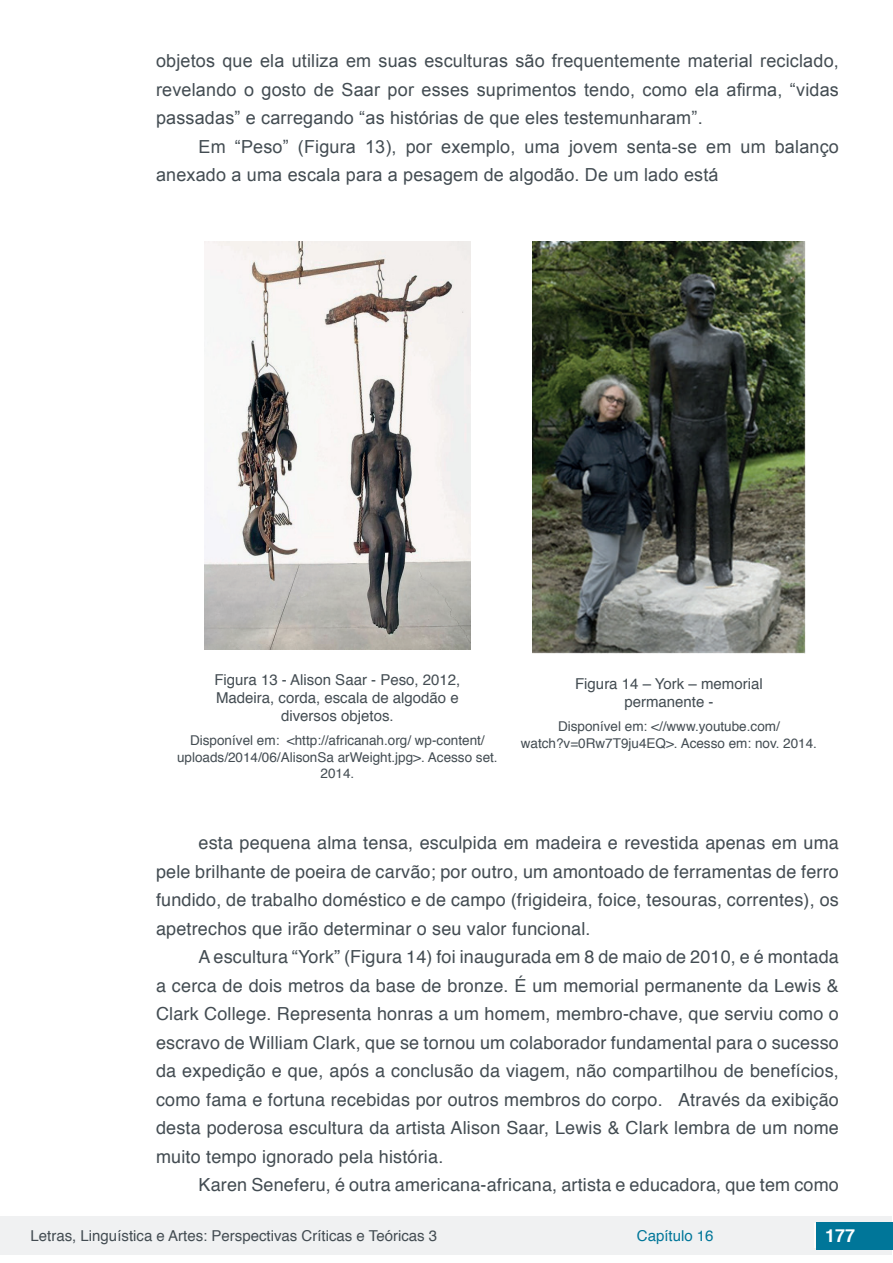
<style>
.page{position:relative;width:893px;height:1263px;background:#fff}
.page>*{position:absolute;margin:0;border:0;box-sizing:border-box;transform-origin:0 0}
.t1{font:18px/28.5px "Helvetica";letter-spacing:.01em;color:#434c52;text-align:justify}
.t2{font:18px/28.5px "Arial";letter-spacing:.01em;color:#434c52;text-align:justify}
.t3{font:700 18px "Helvetica";color:#fff}
.t4{font:15px/18px "Helvetica";color:#434c52;text-align:center}
.t5{font:15px "Helvetica";color:#007699}
.t6{font:13.5px/16.2px "Helvetica";color:#434c52;text-align:center}
</style>
<div class="page">
<div style="left:1px;top:1216px;width:891px;height:38px;background:#f0f1f2"></div>
<div style="left:816px;top:1222px;width:77px;height:27px;background:#007699"></div>
<svg style="left:815px;top:1224px;width:1px;height:24px"></svg>
<img style="left:205px;top:241px;width:265px;height:409px">
<img style="left:532px;top:241px;width:274px;height:413px">
<p class="t2" style="left:156px;top:47px;width:684px">objetos que ela utiliza em suas esculturas são frequentemente material reciclado, revelando o gosto de Saar por esses suprimentos tendo, como ela afirma, “vidas passadas” e carregando “as histórias de que eles testemunharam”.</p>
<p class="t2" style="left:156px;top:132px;width:684px;text-indent:43px">Em “Peso” (Figura 13), por exemplo, uma jovem senta-se em um balanço anexado a uma escala para a pesagem de algodão. De um lado está</p>
<p class="t4" style="left:214px;top:671px;width:247px">Figura 13 - Alison Saar - Peso, 2012,<br>Madeira, corda, escala de algodão e diversos objetos.</p>
<p class="t6" style="left:177px;top:733px;width:322px">Disponível em: &lt;http://africanah.org/ wp-content/ uploads/2014/06/AlisonSa arWeight.jpg&gt;. Acesso set.<br>2014.</p>
<p class="t4" style="left:575px;top:675px;width:189px">Figura 14 – York – memorial permanente -</p>
<p class="t6" style="left:521px;top:719px;width:298px">Disponível em: &lt;//www.youtube.com/ watch?v=0Rw7T9ju4EQ&gt;. Acesso em: nov. 2014.</p>
<p class="t1" style="left:156px;top:829px;width:684px;text-indent:43px">esta pequena alma tensa, esculpida em madeira e revestida apenas em uma pele brilhante de poeira de carvão; por outro, um amontoado de ferramentas de ferro fundido, de trabalho doméstico e de campo (frigideira, foice, tesouras, correntes), os apetrechos que irão determinar o seu valor funcional.</p>
<p class="t1" style="left:156px;top:943px;width:684px;text-indent:43px">A escultura “York” (Figura 14) foi inaugurada em 8 de maio de 2010, e é montada a cerca de dois metros da base de bronze. É um memorial permanente da Lewis &amp; Clark College. Representa honras a um homem, membro-chave, que serviu como o escravo de William Clark, que se tornou um colaborador fundamental para o sucesso da expedição e que, após a conclusão da viagem, não compartilhou de benefícios, como fama e fortuna recebidas por outros membros do corpo. Através da exibição desta poderosa escultura da artista Alison Saar, Lewis &amp; Clark lembra de um nome muito tempo ignorado pela história.</p>
<p class="t1" style="left:199px;top:1171px;width:642px">Karen Seneferu, é outra americana-africana, artista e educadora, que tem como</p>
<p class="t4" style="left:31px;top:1227px;width:408px">Letras, Linguística e Artes: Perspectivas Críticas e Teóricas 3</p>
<p class="t5" style="left:637px;top:1224px;width:78px">Capítulo 16</p>
<p class="t3" style="left:825px;top:1221px;width:32px">177</p>
</div>
